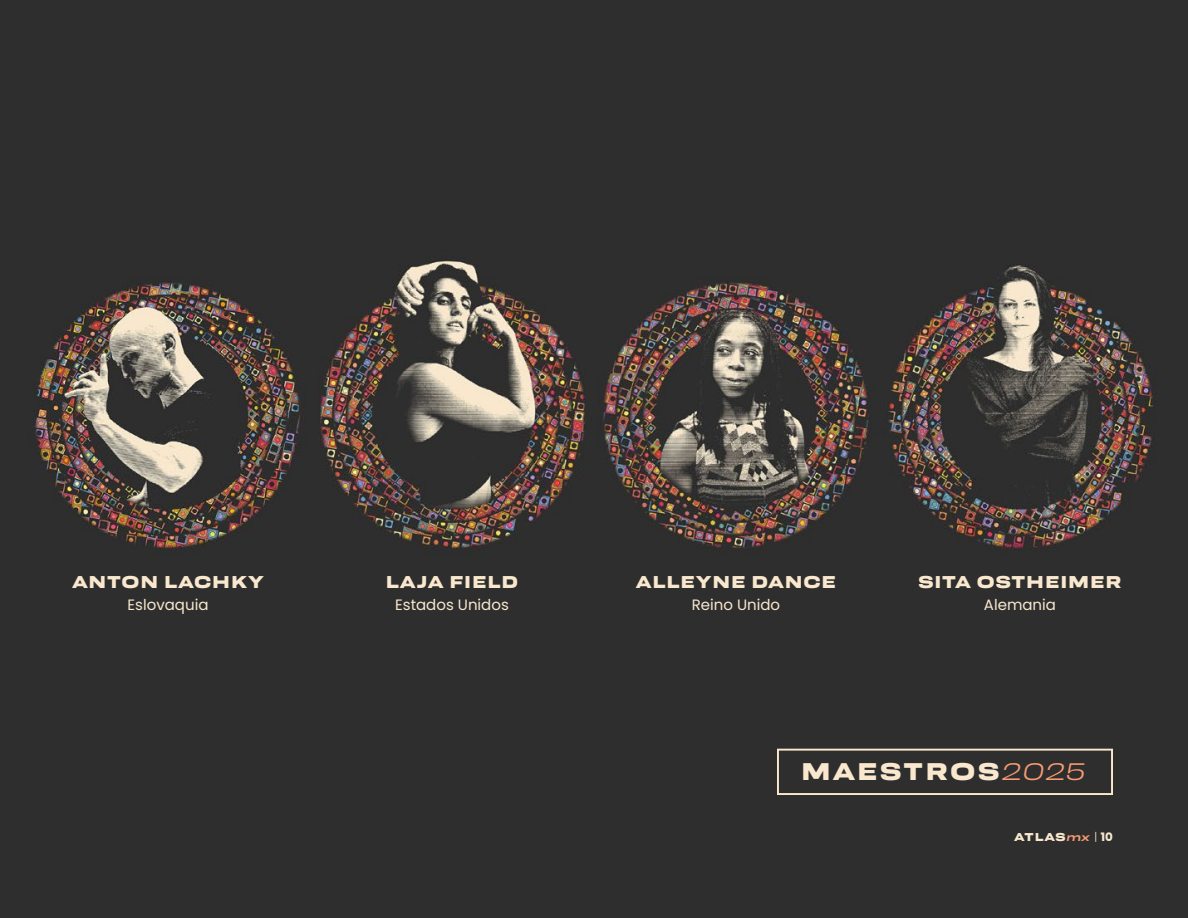
<style>
.page{position:relative;width:1188px;height:918px;background:#2e2e2e}
.page>*{position:absolute;margin:0;border:0;box-sizing:border-box;transform-origin:0 0}
.t1{font:25.35px "Resolve Extrabold Wd";letter-spacing:.08em;color:#f9e8ce}
.t2{font:18px "Resolve Extrabold Wd";letter-spacing:.05em;color:#f9e8ce}
.t3{font:15px "Poppins";color:#f9e8ce}
.t4{font:12px "Resolve Extrabold Wd";letter-spacing:.065em;color:#f9e8ce}
.s1{font-family:"Resolve Light Wd Ita";color:#f99c71}
.s2{font-family:"Resolve Medium Wd Ita";color:#f99c71}
.s3{font-family:"Resolve Light Wd"}
.s4{font-family:"Poppins";font-weight:700}
</style>
<div class="page">
<img style="left:32px;top:260px;width:1124px;height:489px">
<div style="left:777px;top:749px;width:336px;height:46px;background:#2e2e2e;border:2px solid #f9e8ce"></div>
<p class="t2" style="left:72px;top:571px;width:193px">ANTON LACHKY</p>
<p class="t3" style="left:128px;top:596px;width:82px">Eslovaquia</p>
<p class="t2" style="left:386px;top:571px;width:134px">LAJA FIELD</p>
<p class="t3" style="left:395px;top:596px;width:115px">Estados Unidos</p>
<p class="t2" style="left:636px;top:571px;width:202px">ALLEYNE DANCE</p>
<p class="t3" style="left:692px;top:596px;width:90px">Reino Unido</p>
<p class="t2" style="left:918px;top:571px;width:205px">SITA OSTHEIMER</p>
<p class="t3" style="left:984px;top:596px;width:74px">Alemania</p>
<h1 class="t1" style="left:801px;top:756px;width:286px">MAESTROS<span class="s1">2025</span></h1>
<p class="t4" style="left:1014px;top:829px;width:100px">ATLAS<span class="s2">mx</span> <span class="s3">|</span> <span class="s4">10</span></p>
</div>
